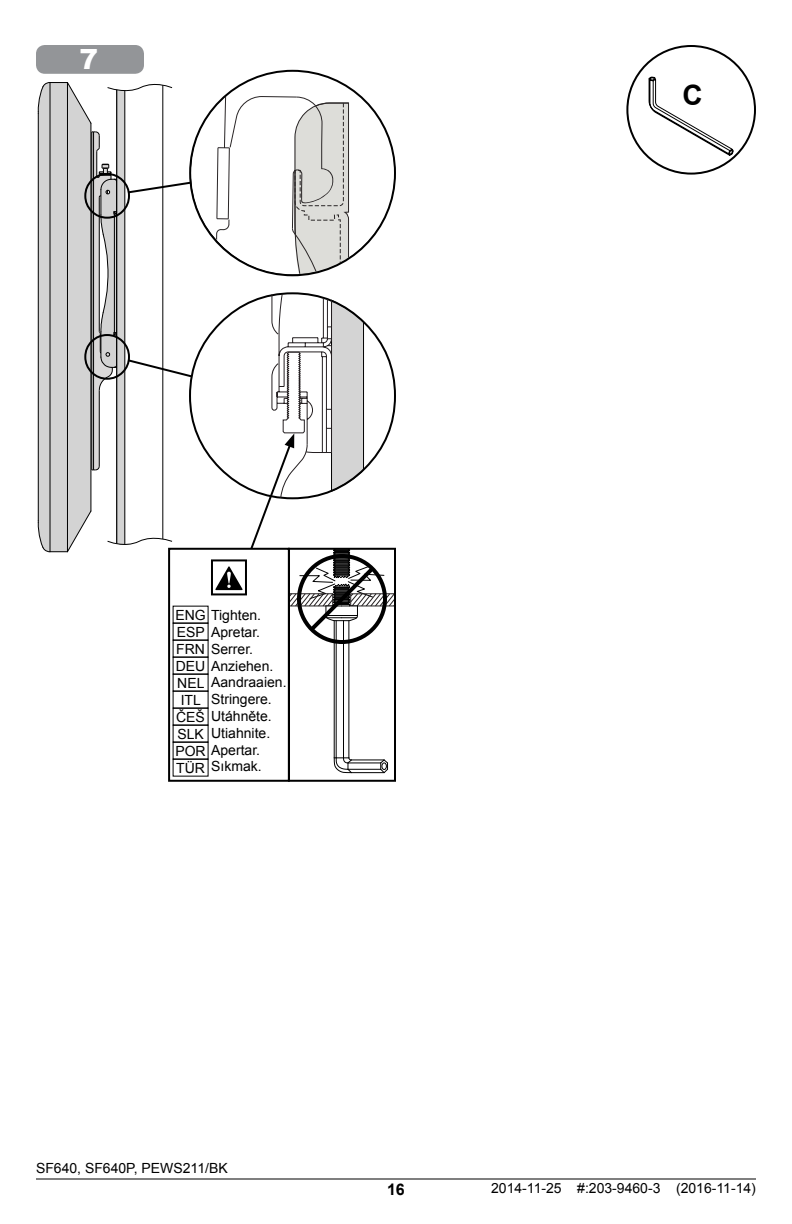
<style>
.page{position:relative;width:792px;height:1224px;background:#fff}
.page>*{position:absolute;margin:0;border:0;box-sizing:border-box;transform-origin:0 0}
.t1{font:900 28px "Arial";color:#fff}
.t2{font:700 28px "Arial";color:#000}
.t3{font:700 16px "Arial";color:#000}
.t4{font:14px/17px "Arial";color:#000}
</style>
<div class="page">
<hr style="left:36px;top:1178px;width:720px;height:2px;background:#000">
<div style="left:38px;top:47px;width:104px;height:25px;background:#939598;border-radius:7px"></div>
<div style="left:36px;top:45px;width:108px;height:29px;border:4px solid #939598;border-radius:7px"></div>
<svg style="left:194px;top:292px;width:202px;height:173px"></svg>
<svg style="left:194px;top:71px;width:201px;height:204px"></svg>
<svg style="left:37px;top:82px;width:157px;height:471px"></svg>
<svg style="left:648px;top:76px;width:87px;height:81px"></svg>
<div style="left:169px;top:549px;width:120px;height:232px;background:#fff"></div>
<div style="left:168px;top:548px;width:122px;height:234px;border:2px solid #000"></div>
<svg style="left:172px;top:605px;width:37px;height:172px"></svg>
<svg style="left:215px;top:293px;width:180px;height:488px"></svg>
<div style="left:211px;top:559px;width:36px;height:36px;border:2px solid #000"></div>
<h1 class="t1" style="left:80px;top:39px;width:20px">7</h1>
<h1 class="t2" style="left:683px;top:76px;width:22px">C</h1>
<p class="t4" style="left:175px;top:607px;width:87px">ENG Tighten.</p>
<p class="t4" style="left:211px;top:624px;width:51px">Apretar.</p>
<p class="t4" style="left:176px;top:641px;width:78px">FRN Serrer.</p>
<p class="t4" style="left:176px;top:657px;width:99px">DEU Anziehen.</p>
<p class="t4" style="left:211px;top:674px;width:77px">Aandraaien.</p>
<p class="t4" style="left:211px;top:691px;width:62px">Stringere.</p>
<p class="t4" style="left:176px;top:708px;width:97px">ČEŠ Utáhněte.</p>
<p class="t4" style="left:211px;top:725px;width:61px">Utiahnite.</p>
<p class="t4" style="left:175px;top:741px;width:86px">POR Apertar.</p>
<p class="t4" style="left:176px;top:758px;width:87px">TÜR Sıkmak.</p>
<p class="t4" style="left:177px;top:623px;width:30px">ESP</p>
<p class="t4" style="left:177px;top:674px;width:29px">NEL<br>ITL</p>
<p class="t4" style="left:177px;top:725px;width:28px">SLK</p>
<p class="t4" style="left:36px;top:1160px;width:193px">SF640, SF640P, PEWS211/BK</p>
<p class="t3" style="left:387px;top:1178px;width:19px">16</p>
<p class="t4" style="left:491px;top:1180px;width:266px">2014-11-25 #:203-9460-3 (2016-11-14)</p>
</div>
